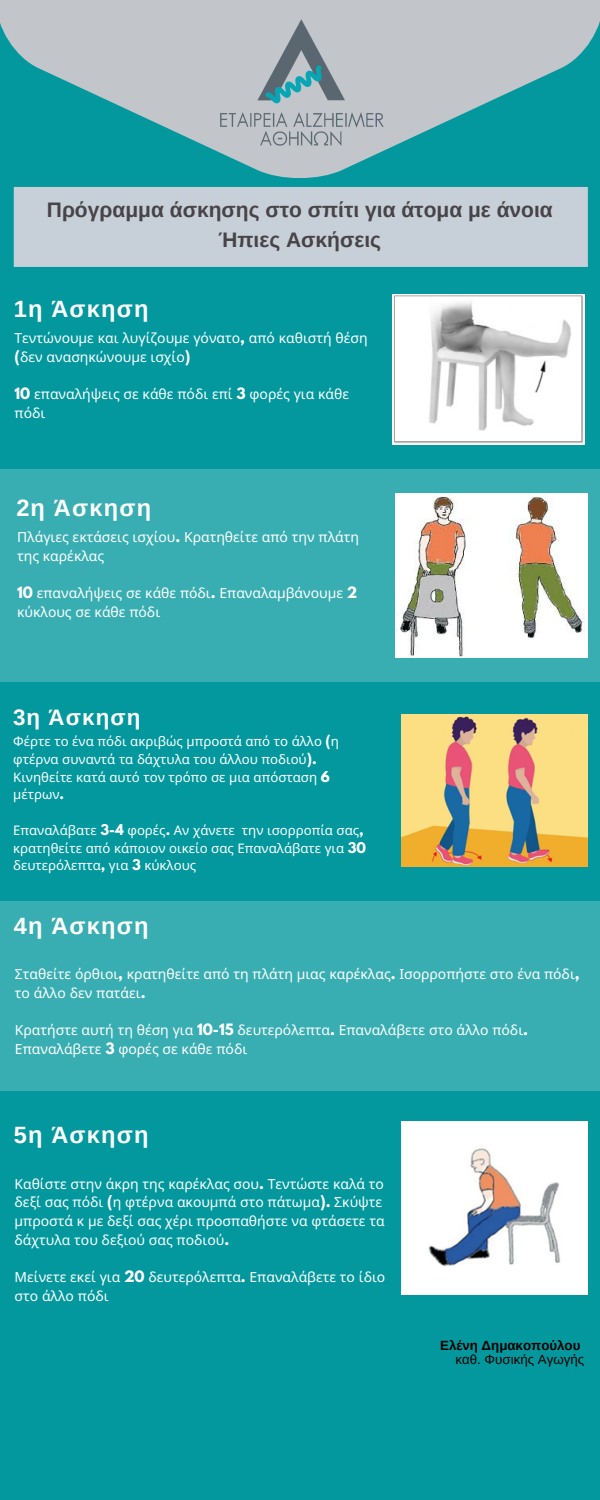
<style>
.page{position:relative;width:600px;height:1500px;background:#03989e}
.page>*{position:absolute;margin:0;border:0;box-sizing:border-box;transform-origin:0 0}
.t1{font:700 23.6px "Arimo";letter-spacing:.05em;color:#fff}
.t2{font:700 22.3px "Arimo";letter-spacing:.05em;color:#fff}
.t3{font:700 21px/29.4px "Arimo";color:#474346;text-align:center}
.t4{font:13.9px/18.8px "Noto Sans";color:#fff}
.t5{font:700 13.3px "Arimo";color:#000}
.t6{font:13.3px "Arimo";color:#000}
.t7{font:13.2px/17.8px "Noto Sans";color:#fff}
.s1{font-family:"League Spartan";font-weight:700}
</style>
<div class="page">
<svg style="left:0;top:0;width:600px;height:178px;fill:#c2c6cb"></svg>
<div style="left:0;top:902px;width:600px;height:188px;background:#39aeb2"></div>
<div style="left:0;top:469px;width:600px;height:213px;background:#39aeb2"></div>
<img style="left:205px;top:12px;width:190px;height:140px">
<div style="left:14px;top:187px;width:574px;height:80px;background:#c7d0d8"></div>
<div style="left:30px;top:196px;width:543px;height:67px;background:#c7d0d8"></div>
<img style="left:392px;top:295px;width:192px;height:149px">
<img style="left:395px;top:494px;width:192px;height:163px">
<img style="left:402px;top:715px;width:186px;height:151px">
<img style="left:402px;top:1122px;width:186px;height:173px">
<h3 class="t3" style="left:47px;top:195px;width:508px">Πρόγραμμα άσκησης στο σπίτι για άτομα με άνοια<br>Ήπιες Ασκήσεις</h3>
<h1 class="t1" style="left:14px;top:295px;width:136px">1η Άσκηση</h1>
<p class="t4" style="left:15px;top:328px;width:355px">Τεντώνουμε και λυγίζουμε γόνατο<span class="s1">,</span> από καθιστή θέση <span class="s1">(</span>δεν ανασηκώνουμε ισχίο<span class="s1">)</span></p>
<p class="t4" style="left:15px;top:385px;width:336px"><span class="s1">10</span> επαναλήψεις σε κάθε πόδι επί <span class="s1">3</span> φορές για κάθε πόδι</p>
<h1 class="t1" style="left:16px;top:494px;width:136px">2η Άσκηση</h1>
<p class="t4" style="left:17px;top:527px;width:343px">Πλάγιες εκτάσεις ισχίου<span class="s1">.</span> Κρατηθείτε από την πλάτη της καρέκλας</p>
<p class="t4" style="left:17px;top:584px;width:342px"><span class="s1">10</span> επαναλήψεις σε κάθε πόδι<span class="s1">.</span> Επαναλαμβάνουμε <span class="s1">2 </span>κύκλους σε κάθε πόδι</p>
<h2 class="t2" style="left:13px;top:705px;width:129px">3η Άσκηση</h2>
<p class="t7" style="left:13px;top:732px;width:327px">Φέρτε το ένα πόδι ακριβώς μπροστά από το άλλο <span class="s1">(</span>η φτέρνα συναντά τα δάχτυλα του άλλου ποδιού<span class="s1">).<br></span>Κινηθείτε κατά αυτό τον τρόπο σε μια απόσταση <span class="s1">6 </span>μέτρων<span class="s1">.</span></p>
<p class="t7" style="left:13px;top:821px;width:355px">Επαναλάβατε <span class="s1">3-4</span> φορές<span class="s1">.</span> Αν χάνετε την ισορροπία σας<span class="s1">, </span>κρατηθείτε από κάποιον οικείο σας Επαναλάβατε για <span class="s1">30 </span>δευτερόλεπτα<span class="s1">,</span> για <span class="s1">3</span> κύκλους</p>
<h1 class="t1" style="left:14px;top:913px;width:136px">4η Άσκηση</h1>
<p class="t4" style="left:15px;top:964px;width:566px">Σταθείτε όρθιοι<span class="s1">,</span> κρατηθείτε από τη πλάτη μιας καρέκλας<span class="s1">.</span> Ισορροπήστε στο ένα πόδι<span class="s1">, </span>το άλλο δεν πατάει<span class="s1">.</span></p>
<p class="t4" style="left:15px;top:1021px;width:515px">Κρατήστε αυτή τη θέση για <span class="s1">10-15</span> δευτερόλεπτα<span class="s1">.</span> Επαναλάβετε στο άλλο πόδι<span class="s1">.<br></span>Επαναλάβετε <span class="s1">3</span> φορές σε κάθε πόδι</p>
<h1 class="t1" style="left:14px;top:1122px;width:136px">5η Άσκηση</h1>
<p class="t4" style="left:15px;top:1174px;width:372px">Καθίστε στην άκρη της καρέκλας σου<span class="s1">.</span> Τεντώστε καλά το δεξί σας πόδι <span class="s1">(</span>η φτέρνα ακουμπά στο πάτωμα<span class="s1">).</span> Σκύψτε μπροστά κ με δεξί σας χέρι προσπαθήστε να φτάσετε τα δάχτυλα του δεξιού σας ποδιού<span class="s1">.</span></p>
<p class="t4" style="left:15px;top:1268px;width:372px">Μείνετε εκεί για <span class="s1">20</span> δευτερόλεπτα<span class="s1">.</span> Επαναλάβετε το ίδιο στο άλλο πόδι</p>
<p class="t5" style="left:440px;top:1338px;width:142px">Ελένη Δημακοπούλου</p>
<p class="t6" style="left:456px;top:1352px;width:130px">καθ. Φυσικής Αγωγής</p>
</div>
